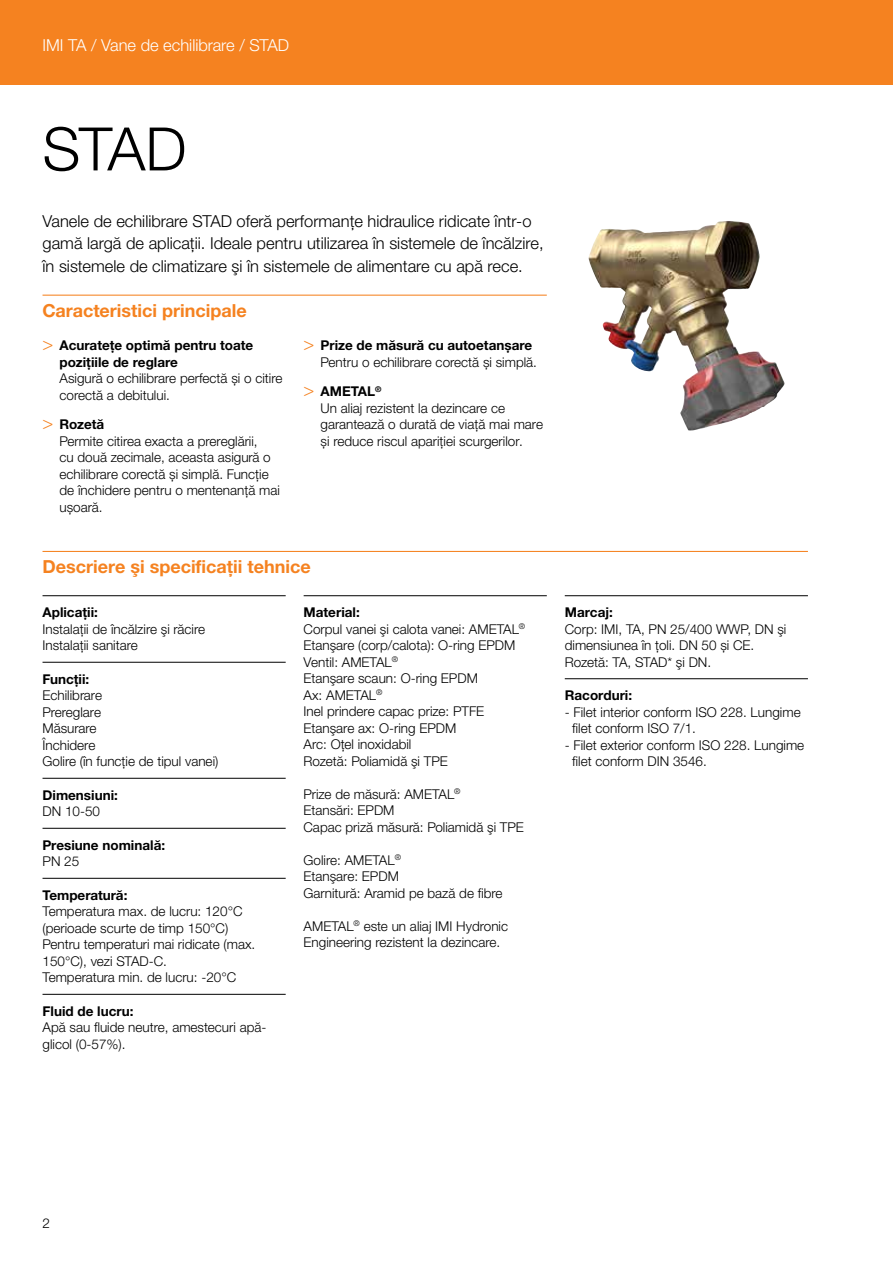
<style>
.page{position:relative;width:893px;height:1263px;background:#fff}
.page>*{position:absolute;margin:0;border:0;box-sizing:border-box;transform-origin:0 0}
.t1{font:300 60px "Helvetica Neue LTW1 G";color:#000}
.t2{font:700 18px "Helvetica Neue LTW1 G";color:#f58220}
.t3{font:300 16.5px/22.5px "Helvetica Neue LTW1 G";color:#000}
.t4{font:300 16.5px "Helvetica Neue LTW1 G";color:#fff}
.t5{font:300 13.5px/16.5px "Helvetica Neue LTW1 G";color:#000}
.t6{font:700 13.5px/16.5px "Helvetica Neue LTW1 G";color:#000}
.s1{font-family:"Helvetica Neue LT Std";font-weight:300;font-size:18px;color:#f58220}
.s2{font-family:"Helvetica Neue LT Std";font-size:18px;color:#f58220}
.s3{font-weight:700}
</style>
<div class="page">
<div style="left:0;top:0;width:893px;height:85px;background:#f58220"></div>
<hr style="left:43px;top:295px;width:504px;height:1px;background:#f58220">
<hr style="left:43px;top:551px;width:765px;height:1px;background:#f58220">
<hr style="left:43px;top:595px;width:243px;height:1px;background:#000">
<hr style="left:43px;top:662px;width:243px;height:1px;background:#000">
<hr style="left:43px;top:778px;width:243px;height:1px;background:#000">
<hr style="left:43px;top:828px;width:243px;height:1px;background:#000">
<hr style="left:43px;top:878px;width:243px;height:1px;background:#000">
<hr style="left:43px;top:994px;width:243px;height:1px;background:#000">
<hr style="left:304px;top:595px;width:243px;height:1px;background:#000">
<hr style="left:565px;top:595px;width:243px;height:1px;background:#000">
<hr style="left:565px;top:678px;width:243px;height:1px;background:#000">
<img style="left:588px;top:221px;width:136px;height:209px">
<p class="t4" style="left:43px;top:35px;width:248px">IMI TA / Vane de echilibrare / STAD</p>
<h1 class="t1" style="left:43px;top:112px;width:145px">STAD</h1>
<p class="t3" style="left:43px;top:210px;width:503px">Vanele de echilibrare STAD oferă performanţe hidraulice ridicate într-o gamă largă de aplicaţii. Ideale pentru utilizarea în sistemele de încălzire, în sistemele de climatizare şi în sistemele de alimentare cu apă rece.</p>
<h2 class="t2" style="left:43px;top:299px;width:206px">Caracteristici principale</h2>
<p class="t6" style="left:60px;top:337px;width:195px;text-indent:-17px"><span class="s1">&gt;</span> Acuratețe optimă pentru toate pozițiile de reglare</p>
<p class="t5" style="left:60px;top:370px;width:224px">Asigură o echilibrare perfectă și o citire corectă a debitului.</p>
<p class="t5" style="left:60px;top:416px;width:222px;text-indent:-17px"><span class="s2">&gt;</span> <span class="s3">Rozetă<br></span>Permite citirea exacta a prereglării,<br>cu două zecimale, aceasta asigură o echilibrare corectă și simplă. Funcție de închidere pentru o mentenanță mai ușoară.</p>
<p class="t5" style="left:321px;top:337px;width:218px;text-indent:-17px"><span class="s2">&gt;</span> <span class="s3">Prize de măsură cu autoetanșare<br></span>Pentru o echilibrare corectă și simplă.</p>
<p class="t5" style="left:321px;top:383px;width:224px;text-indent:-17px"><span class="s2">&gt;</span> <span class="s3">AMETAL</span><sup>®<br></sup>Un aliaj rezistent la dezincare ce garantează o durată de viață mai mare și reduce riscul apariției scurgerilor.</p>
<h2 class="t2" style="left:43px;top:556px;width:270px">Descriere şi specificaţii tehnice</h2>
<p class="t6" style="left:43px;top:604px;width:57px">Aplicaţii:</p>
<p class="t5" style="left:43px;top:621px;width:164px">Instalaţii de încălzire şi răcire<br>Instalaţii sanitare</p>
<p class="t6" style="left:43px;top:671px;width:48px">Funcţii:</p>
<p class="t5" style="left:43px;top:687px;width:177px">Echilibrare<br>Prereglare<br>Măsurare<br>Închidere<br>Golire (în funcție de tipul vanei)</p>
<p class="t6" style="left:43px;top:787px;width:77px">Dimensiuni:</p>
<p class="t5" style="left:43px;top:803px;width:59px">DN 10-50</p>
<p class="t6" style="left:43px;top:837px;width:124px">Presiune nominală:</p>
<p class="t5" style="left:43px;top:853px;width:38px">PN 25</p>
<p class="t6" style="left:43px;top:887px;width:86px">Temperatură:</p>
<p class="t5" style="left:43px;top:903px;width:214px">Temperatura max. de lucru: 120°C (perioade scurte de timp 150°C)<br>Pentru temperaturi mai ridicate (max.<br>150°C), vezi STAD-C.<br>Temperatura min. de lucru: -20°C</p>
<p class="t6" style="left:43px;top:1003px;width:92px">Fluid de lucru:</p>
<p class="t5" style="left:43px;top:1019px;width:225px">Apă sau fluide neutre, amestecuri apă&shy;glicol (0-57%).</p>
<p class="t5" style="left:304px;top:604px;width:223px"><span class="s3">Material:<br></span>Corpul vanei şi calota vanei: AMETAL<sup>®<br></sup>Etanşare (corp/calota): O-ring EPDM<br>Ventil: AMETAL<sup>®<br></sup>Etanşare scaun: O-ring EPDM<br>Ax: AMETAL<sup>®<br></sup>Inel prindere capac prize: PTFE<br>Etanşare ax: O-ring EPDM<br>Arc: Oţel inoxidabil<br>Rozetă: Poliamidă şi TPE</p>
<p class="t5" style="left:304px;top:786px;width:222px">Prize de măsură: AMETAL<sup>®<br></sup>Etansări: EPDM<br>Capac priză măsură: Poliamidă şi TPE</p>
<p class="t5" style="left:304px;top:852px;width:201px">Golire: AMETAL<sup>®<br></sup>Etanşare: EPDM<br>Garnitură: Aramid pe bază de fibre</p>
<p class="t5" style="left:304px;top:918px;width:206px">AMETAL<sup>®</sup> este un aliaj IMI Hydronic<br>Engineering rezistent la dezincare.</p>
<p class="t6" style="left:565px;top:604px;width:50px">Marcaj:</p>
<p class="t5" style="left:565px;top:621px;width:223px">Corp: IMI, TA, PN 25/400 WWP, DN şi dimensiunea în ţoli. DN 50 și CE.<br>Rozetă: TA, STAD* şi DN.</p>
<p class="t6" style="left:565px;top:687px;width:69px">Racorduri:</p>
<p class="t5" style="left:572px;top:704px;width:230px;text-indent:-8px">- Filet interior conform ISO 228. Lungime filet conform ISO 7/1.</p>
<p class="t5" style="left:572px;top:737px;width:233px;text-indent:-8px">- Filet exterior conform ISO 228. Lungime filet conform DIN 3546.</p>
<p class="t5" style="left:43px;top:1215px;width:9px">2</p>
</div>
